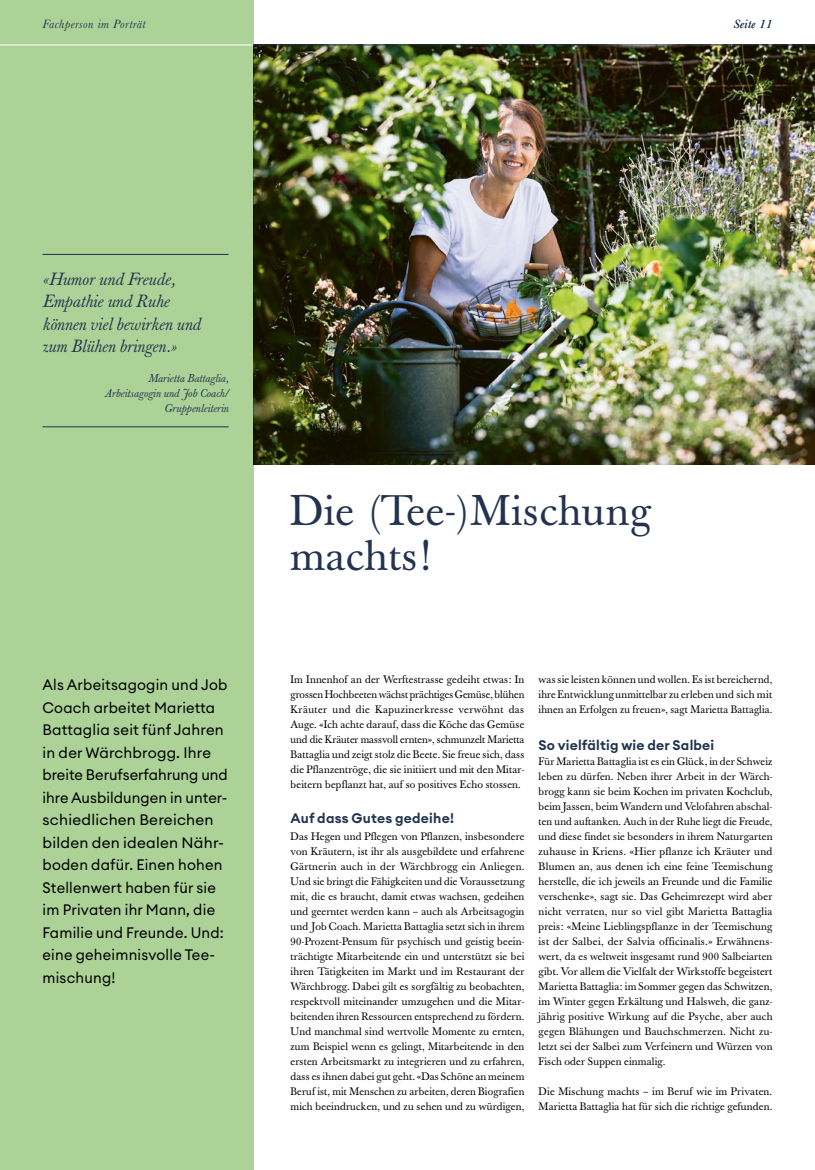
<style>
.page{position:relative;width:815px;height:1170px;background:#fff}
.page>*{position:absolute;margin:0;border:0;box-sizing:border-box;transform-origin:0 0}
.t1{font:42.5px/45px "Baskerville";letter-spacing:.02em;color:#23334f}
.t2{font:italic 17.5px/22.5px "Baskerville";letter-spacing:.015em;color:#23334f}
.t3{font:15px/22.5px "Euclid Circular A";letter-spacing:.015em;color:#000}
.t4{font:600 13.75px "Euclid Circular A";letter-spacing:.015em;color:#23334f}
.t5{font:italic 12.5px "Baskerville";letter-spacing:.04em;color:#23334f}
.t6{font:italic 11.25px/15px "Baskerville";letter-spacing:.015em;color:#23334f;text-align:right}
.t7{font:10.75px/15px "Baskerville";letter-spacing:.015em;color:#000;text-align:justify}
</style>
<div class="page">
<img style="left:253px;top:46px;width:562px;height:419px">
<hr style="left:253px;top:45px;width:562px;height:1px;background:#23334f">
<div style="left:0;top:0;width:253px;height:1169px;background:#acd297"></div>
<hr style="left:0;top:45px;width:253px;height:1px;background:#fff">
<hr style="left:43px;top:254px;width:186px;height:1px;background:#23334f">
<hr style="left:43px;top:426px;width:186px;height:1px;background:#23334f">
<p class="t5" style="left:43px;top:15px;width:105px">Fachperson im Porträt</p>
<p class="t5" style="left:734px;top:15px;width:40px">Seite 11</p>
<h2 class="t2" style="left:43px;top:268px;width:159px">«Humor und Freude,<br>Empathie und Ruhe können viel bewirken und zum Blühen bringen.»</h2>
<p class="t6" style="left:105px;top:371px;width:125px">Marietta Battaglia,<br>Arbeitsagogin und Job Coach/<br>Gruppenleiterin</p>
<p class="t3" style="left:43px;top:673px;width:187px">Als Arbeitsagogin und Job<br>Coach arbeitet Marietta<br>Battaglia seit fünf Jahren in der Wärchbrogg. Ihre breite Berufserfahrung und ihre Ausbildungen in unter&shy;schiedlichen Bereichen bilden den idealen Nähr&shy;boden dafür. Einen hohen<br>Stellenwert haben für sie im Privaten ihr Mann, die<br>Familie und Freunde. Und: eine geheimnisvolle Tee&shy;mischung!</p>
<h1 class="t1" style="left:291px;top:489px;width:361px">Die (Tee-)Mischung machts!</h1>
<p class="t7" style="left:291px;top:671px;width:235px">Im Innenhof an der Werftestrasse gedeiht etwas: In grossen Hochbeeten wächst prächtiges Gemüse, blühen Kräuter und die Kapuzinerkresse verwöhnt das Auge. «Ich achte darauf, dass die Köche das Gemüse und die Kräuter massvoll ernten», schmunzelt Marietta Battaglia und zeigt stolz die Beete. Sie freue sich, dass die Pflanzentröge, die sie initiiert und mit den Mitar&shy;beitern bepflanzt hat, auf so positives Echo stossen.</p>
<p class="t4" style="left:291px;top:808px;width:165px">Auf dass Gutes gedeihe!</p>
<p class="t7" style="left:291px;top:829px;width:235px">Das Hegen und Pflegen von Pflanzen, insbesondere von Kräutern, ist ihr als ausgebildete und erfahrene Gärtnerin auch in der Wärchbrogg ein Anliegen.<br>Und sie bringt die Fähigkeiten und die Voraussetzung mit, die es braucht, damit etwas wachsen, gedeihen und geerntet werden kann – auch als Arbeitsagogin und Job Coach. Marietta Battaglia setzt sich in ihrem 90-Prozent-Pensum für psychisch und geistig beein&shy;trächtigte Mitarbeitende ein und unterstützt sie bei ihren Tätigkeiten im Markt und im Restaurant der Wärchbrogg. Dabei gilt es sorgfältig zu beobachten, respektvoll miteinander umzugehen und die Mitar&shy;beitenden ihren Ressourcen entsprechend zu fördern.<br>Und manchmal sind wertvolle Momente zu ernten, zum Beispiel wenn es gelingt, Mitarbeitende in den ersten Arbeitsmarkt zu integrieren und zu erfahren, dass es ihnen dabei gut geht. «Das Schöne an meinem Beruf ist, mit Menschen zu arbeiten, deren Biografien mich beeindrucken, und zu sehen und zu würdigen,</p>
<p class="t7" style="left:539px;top:671px;width:235px">was sie leisten können und wollen. Es ist bereichernd, ihre Entwicklung unmittelbar zu erleben und sich mit ihnen an Erfolgen zu freuen», sagt Marietta Battaglia.</p>
<p class="t4" style="left:539px;top:736px;width:177px">So vielfältig wie der Salbei</p>
<p class="t7" style="left:539px;top:754px;width:235px">Für Marietta Battaglia ist es ein Glück, in der Schweiz leben zu dürfen. Neben ihrer Arbeit in der Wärch&shy;brogg kann sie beim Kochen im privaten Kochclub, beim Jassen, beim Wandern und Velofahren abschal&shy;ten und auftanken. Auch in der Ruhe liegt die Freude, und diese findet sie besonders in ihrem Naturgarten zuhause in Kriens. «Hier pflanze ich Kräuter und Blumen an, aus denen ich eine feine Teemischung herstelle, die ich jeweils an Freunde und die Familie verschenke», sagt sie. Das Geheimrezept wird aber nicht verraten, nur so viel gibt Marietta Battaglia preis: «Meine Lieblingspflanze in der Teemischung ist der Salbei, der Salvia officinalis.» Erwähnens&shy;wert, da es weltweit insgesamt rund 900 Salbeiarten gibt. Vor allem die Vielfalt der Wirkstoffe begeistert Marietta Battaglia: im Sommer gegen das Schwitzen, im Winter gegen Erkältung und Halsweh, die ganz&shy;jährig positive Wirkung auf die Psyche, aber auch gegen Blähungen und Bauchschmerzen. Nicht zu&shy;letzt sei der Salbei zum Verfeinern und Würzen von Fisch oder Suppen einmalig.</p>
<p class="t7" style="left:539px;top:1084px;width:235px">Die Mischung machts – im Beruf wie im Privaten.<br>Marietta Battaglia hat für sich die richtige gefunden.</p>
</div>
